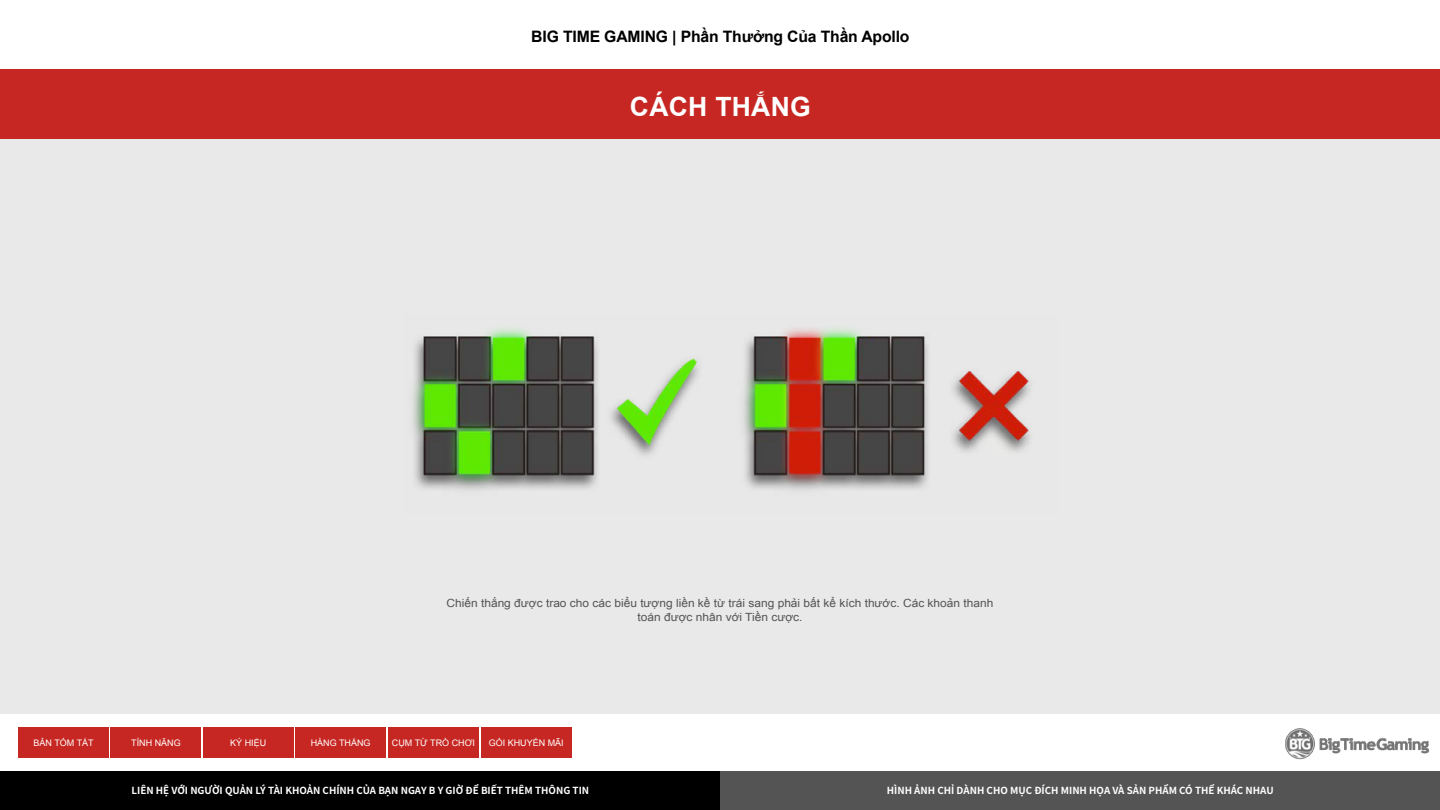
<style>
.page{position:relative;width:1440px;height:810px;background:#fff}
.page>*{position:absolute;margin:0;border:0;box-sizing:border-box;transform-origin:0 0}
.t1{font:700 26.55px "Arial";letter-spacing:.01em;color:#fff}
.t2{font:700 15.75px "Arial";letter-spacing:-.01em;color:#000}
.t3{font:11.25px/13.5px "Arial";color:#545454;text-align:center;scale:1.06 1}
.t4{font:700 9.75px "Noto Sans CJ Ktc";color:#fff}
.t5{font:9px "Arial";color:#fff}
</style>
<div class="page">
<div style="left:0;top:69px;width:1440px;height:645px;background:#e8e8e8"></div>
<div style="left:0;top:69px;width:1440px;height:69px;background:#c72722"></div>
<img style="left:1285px;top:728px;width:145px;height:32px">
<img style="left:413px;top:328px;width:617px;height:162px">
<div style="left:18px;top:728px;width:91px;height:30px;background:#c72722"></div>
<div style="left:111px;top:728px;width:90px;height:30px;background:#c72722"></div>
<div style="left:203px;top:728px;width:90px;height:30px;background:#c72722"></div>
<div style="left:296px;top:728px;width:90px;height:30px;background:#c72722"></div>
<div style="left:388px;top:728px;width:91px;height:30px;background:#c72722"></div>
<div style="left:481px;top:728px;width:90px;height:30px;background:#c72722"></div>
<div style="left:0;top:771px;width:720px;height:39px;background:#000"></div>
<div style="left:720px;top:771px;width:720px;height:39px;background:#545454"></div>
<h2 class="t2" style="left:531px;top:27px;width:380px">BIG TIME GAMING | Phần Thưởng Của Thần Apollo</h2>
<h1 class="t1" style="left:630px;top:89px;width:182px">CÁCH THẮNG</h1>
<p class="t3" style="left:447px;top:597px;width:517px">Chiến thắng được trao cho các biểu tượng liền kề từ trái sang phải bất kể kích thước. Các khoản thanh toán được nhân với Tiền cược.</p>
<p class="t5" style="left:34px;top:737px;width:62px">BẢN TÓM TẮT</p>
<p class="t5" style="left:131px;top:737px;width:51px">TÍNH NĂNG</p>
<p class="t5" style="left:230px;top:737px;width:38px">KÝ HIỆU</p>
<p class="t5" style="left:311px;top:737px;width:61px">HÀNG THẮNG</p>
<p class="t5" style="left:392px;top:737px;width:85px">CỤM TỪ TRÒ CHƠI</p>
<p class="t5" style="left:489px;top:737px;width:77px">GÓI KHUYẾN MÃI</p>
<p class="t4" style="left:132px;top:785px;width:459px">LIÊN HỆ VỚI NGƯỜI QUẢN LÝ TÀI KHOẢN CHÍNH CỦA BẠN NGAY B Y GIỜ ĐỂ BIẾT THÊM THÔNG TIN</p>
<p class="t4" style="left:887px;top:785px;width:388px">HÌNH ẢNH CHỈ DÀNH CHO MỤC ĐÍCH MINH HỌA VÀ SẢN PHẨM CÓ THỂ KHÁC NHAU</p>
</div>
